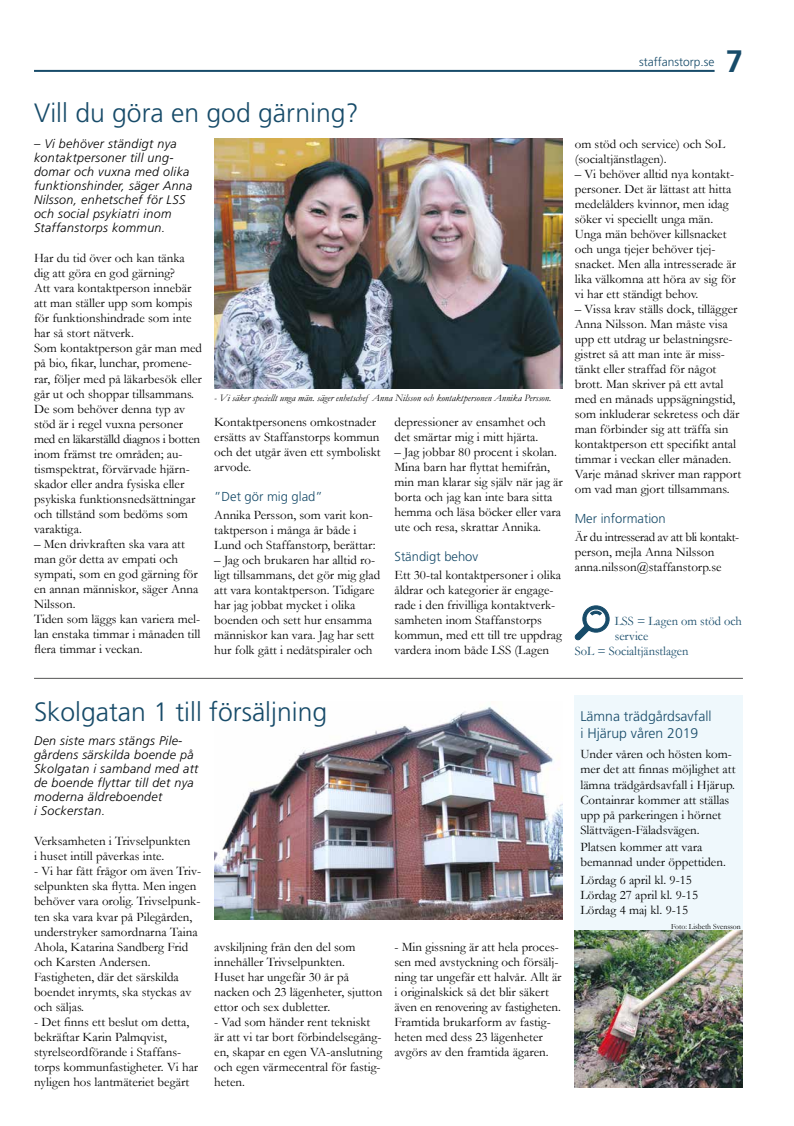
<style>
.page{position:relative;width:794px;height:1126px;background:#fff}
.page>*{position:absolute;margin:0;border:0;box-sizing:border-box;transform-origin:0 0}
.t1{font:700 31px "Frutiger";color:#174b69}
.t2{font:300 26.5px "Frutiger";color:#174b69}
.t3{font:300 14px/16.8px "Frutiger";color:#174b69}
.t4{font:13px/15px "Garamond";color:#000}
.t5{font:13px "Garamond";color:#174b69;scale:.96 1}
.t6{font:300 13px "Frutiger";color:#174b69}
.t7{font:italic 300 12.5px/14px "Frutiger";letter-spacing:.025em;color:#000}
.t8{font:300 12px "Frutiger";color:#174b69}
.t9{font:italic 10px "Garamond";color:#000}
.t10{font:8px "Garamond";color:#000;scale:.96 1}
</style>
<div class="page">
<hr style="left:34px;top:70px;width:680px;height:2px;background:#174b69">
<img style="left:214px;top:706px;width:349px;height:213px">
<svg style="left:574px;top:605px;width:36px;height:36px"></svg>
<hr style="left:34px;top:677px;width:709px;height:1px;background:#575756">
<img style="left:214px;top:139px;width:349px;height:249px">
<div style="left:575px;top:694px;width:168px;height:347px;background:#eff8fc"></div>
<img style="left:575px;top:930px;width:168px;height:157px">
<p class="t8" style="left:639px;top:55px;width:77px">staffanstorp.se</p>
<h1 class="t1" style="left:725px;top:43px;width:19px">7</h1>
<h2 class="t2" style="left:34px;top:98px;width:326px">Vill du göra en god gärning?</h2>
<p class="t7" style="left:34px;top:137px;width:160px">– Vi behöver ständigt nya kontaktpersoner till ung&shy;domar och vuxna med olika funktionshinder, säger Anna<br>Nilsson, enhetschef för LSS och social psykiatri inom<br>Staffanstorps kommun.</p>
<p class="t4" style="left:34px;top:250px;width:169px">Har du tid över och kan tänka dig att göra en god gärning?<br>Att vara kontaktperson innebär att man ställer upp som kompis för funktionshindrade som inte har så stort nätverk.<br>Som kontaktperson går man med på bio, fikar, lunchar, promene&shy;rar, följer med på läkarbesök eller går ut och shoppar tillsammans.<br>De som behöver denna typ av stöd är i regel vuxna personer med en läkarställd diagnos i botten inom främst tre områden; au&shy;tismspektrat, förvärvade hjärn&shy;skador eller andra fysiska eller psykiska funktionsnedsättningar och tillstånd som bedöms som varaktiga.</p>
<p class="t4" style="left:34px;top:535px;width:168px">– Men drivkraften ska vara att man gör detta av empati och sympati, som en god gärning för en annan människor, säger Anna<br>Nilsson.<br>Tiden som läggs kan variera mel&shy;lan enstaka timmar i månaden till flera timmar i veckan.</p>
<p class="t9" style="left:214px;top:391px;width:338px">- Vi säker speciellt unga män. säger enhetschef Anna Nilsson och kontaktpersonen Annika Persson.</p>
<p class="t4" style="left:214px;top:414px;width:168px">Kontaktpersonens omkostnader ersätts av Staffanstorps kommun och det utgår även ett symboliskt arvode.</p>
<p class="t6" style="left:214px;top:489px;width:110px">”Det gör mig glad”</p>
<p class="t4" style="left:214px;top:507px;width:163px">Annika Persson, som varit kon&shy;taktperson i många år både i<br>Lund och Staffanstorp, berättar:</p>
<p class="t4" style="left:214px;top:552px;width:167px">– Jag och brukaren har alltid ro&shy;ligt tillsammans, det gör mig glad att vara kontaktperson. Tidigare har jag jobbat mycket i olika boenden och sett hur ensamma människor kan vara. Jag har sett hur folk gått i nedåtspiraler och</p>
<p class="t4" style="left:394px;top:414px;width:153px">depressioner av ensamhet och det smärtar mig i mitt hjärta.</p>
<p class="t4" style="left:394px;top:444px;width:170px">– Jag jobbar 80 procent i skolan.<br>Mina barn har flyttat hemifrån, min man klarar sig själv när jag är borta och jag kan inte bara sitta hemma och läsa böcker eller vara ute och resa, skrattar Annika.</p>
<p class="t6" style="left:394px;top:549px;width:85px">Ständigt behov</p>
<p class="t4" style="left:394px;top:567px;width:169px">Ett 30-tal kontaktpersoner i olika åldrar och kategorier är engage&shy;rade i den frivilliga kontaktverk&shy;samheten inom Staffanstorps kommun, med ett till tre uppdrag vardera inom både LSS (Lagen</p>
<p class="t4" style="left:575px;top:136px;width:152px">om stöd och service) och SoL (socialtjänstlagen).</p>
<p class="t4" style="left:575px;top:166px;width:163px">– Vi behöver alltid nya kontakt&shy;personer. Det är lättast att hitta medelålders kvinnor, men idag söker vi speciellt unga män.<br>Unga män behöver killsnacket och unga tjejer behöver tjej&shy;snacket. Men alla intresserade är lika välkomna att höra av sig för vi har ett ständigt behov.</p>
<p class="t4" style="left:575px;top:301px;width:168px">– Vissa krav ställs dock, tillägger<br>Anna Nilsson. Man måste visa upp ett utdrag ur belastningsre&shy;gistret så att man inte är miss&shy;tänkt eller straffad för något brott. Man skriver på ett avtal med en månads uppsägningstid, som inkluderar sekretess och där man förbinder sig att träffa sin kontaktperson ett specifikt antal timmar i veckan eller månaden.<br>Varje månad skriver man rapport om vad man gjort tillsammans.</p>
<p class="t6" style="left:575px;top:511px;width:92px">Mer information</p>
<p class="t4" style="left:575px;top:529px;width:166px">Är du intresserad av att bli kontakt&shy;person, mejla Anna Nilsson anna.nilsson@staffanstorp.se</p>
<p class="t5" style="left:615px;top:612px;width:134px">LSS = Lagen om stöd och</p>
<p class="t5" style="left:615px;top:627px;width:36px">service</p>
<p class="t5" style="left:575px;top:642px;width:120px">SoL = Socialtjänstlagen</p>
<h2 class="t2" style="left:34px;top:697px;width:295px">Skolgatan 1 till försäljning</h2>
<p class="t3" style="left:580px;top:708px;width:133px">Lämna trädgårdsavfall i Hjärup våren 2019</p>
<p class="t4" style="left:580px;top:746px;width:157px">Under våren och hösten kom&shy;mer det att finnas möjlighet att lämna trädgårdsavfall i Hjärup.<br>Containrar kommer att ställas upp på parkeringen i hörnet<br>Slättvägen-Fäladsvägen.</p>
<p class="t4" style="left:580px;top:839px;width:147px">Platsen kommer att vara bemannad under öppettiden.</p>
<p class="t4" style="left:580px;top:872px;width:119px">Lördag 6 april kl. 9-15<br>Lördag 27 april kl. 9-15<br>Lördag 4 maj kl. 9-15</p>
<p class="t10" style="left:671px;top:920px;width:74px">Foto: Lisbeth Svensson</p>
<p class="t4" style="left:394px;top:938px;width:169px">- Min gissning är att hela proces&shy;sen med avstyckning och försälj&shy;ning tar ungefär ett halvår. Allt är i originalskick så det blir säkert även en renovering av fastigheten.<br>Framtida brukarform av fastig&shy;heten med dess 23 lägenheter avgörs av den framtida ägaren.</p>
<p class="t7" style="left:34px;top:734px;width:166px">Den siste mars stängs Pile&shy;gårdens särskilda boende på<br>Skolgatan i samband med att de boende flyttar till det nya moderna äldreboendet<br>i Sockerstan.</p>
<p class="t4" style="left:34px;top:833px;width:158px">Verksamheten i Trivselpunkten i huset intill påverkas inte.</p>
<p class="t4" style="left:34px;top:863px;width:169px">- Vi har fått frågor om även Triv&shy;selpunkten ska flytta. Men ingen behöver vara orolig. Trivselpunk&shy;ten ska vara kvar på Pilegården, understryker samordnarna Taina<br>Ahola, Katarina Sandberg Frid och Karsten Andersen.<br>Fastigheten, där det särskilda boendet inrymts, ska styckas av och säljas.</p>
<p class="t4" style="left:34px;top:1013px;width:166px">- Det finns ett beslut om detta, bekräftar Karin Palmqvist, styrelseordförande i Staffans&shy;torps kommunfastigheter. Vi har nyligen hos lantmäteriet begärt</p>
<p class="t4" style="left:214px;top:938px;width:170px">avskiljning från den del som innehåller Trivselpunkten.<br>Huset har ungefär 30 år på nacken och 23 lägenheter, sjutton ettor och sex dubletter.</p>
<p class="t4" style="left:214px;top:1013px;width:170px">- Vad som händer rent tekniskt är att vi tar bort förbindelsegång&shy;en, skapar en egen VA-anslutning och egen värmecentral för fastig&shy;heten.</p>
</div>
